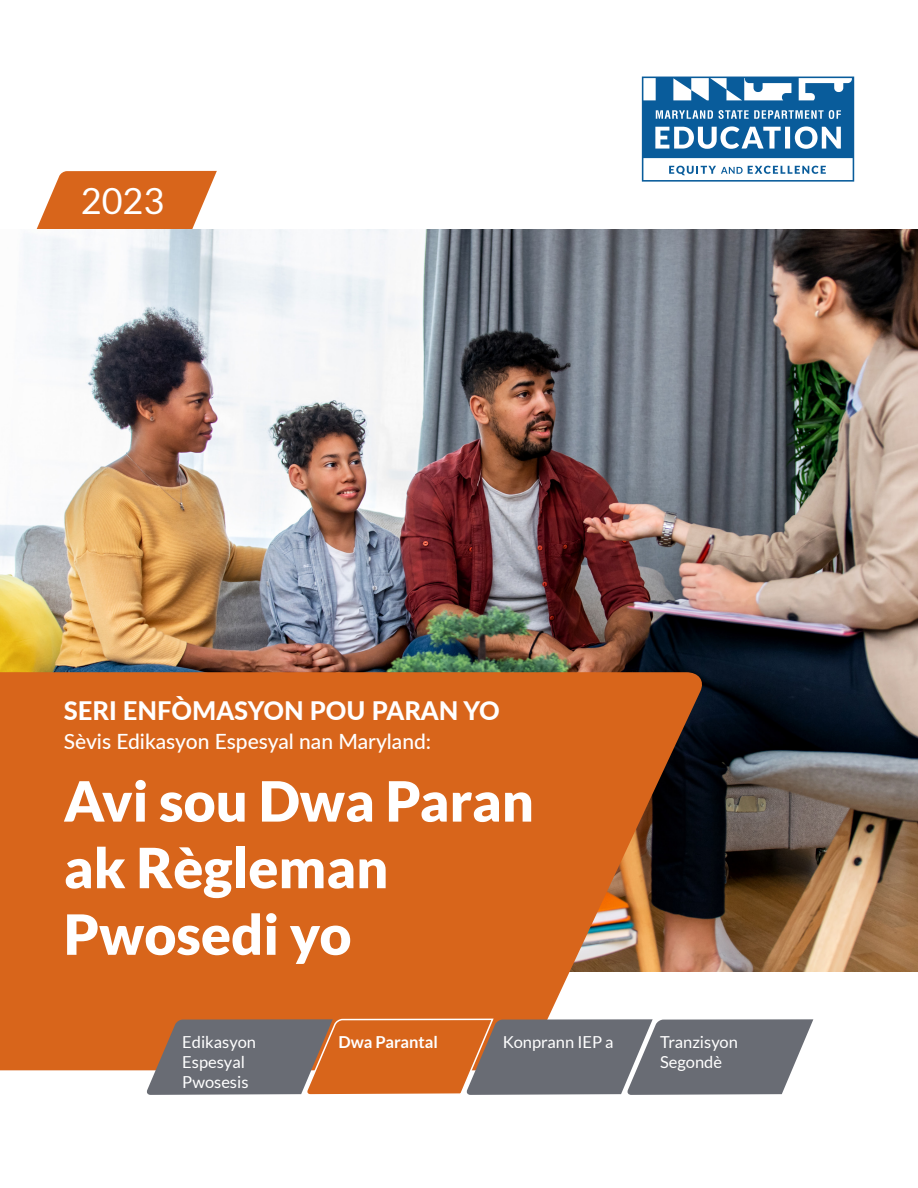
<style>
.page{position:relative;width:918px;height:1188px;background:#fff}
.page>*{position:absolute;margin:0;border:0;box-sizing:border-box;transform-origin:0 0}
.t1{font:900 55.5px/66.6px "Lato";color:#fff}
.t2{font:36px "Lato";color:#fff}
.t3{font:800 25.5px "Lato";color:#fff}
.t4{font:500 21px "Lato";color:#fff}
.t5{font:16.5px/19.8px "Lato";color:#fff}
.t6{font:700 16.5px "Lato";color:#fff}
</style>
<div class="page">
<svg style="left:36px;top:171px;width:181px;height:59px;background:#dd7c3e"></svg>
<img style="left:0;top:230px;width:918px;height:741px">
<svg style="left:0;top:672px;width:705px;height:398px;background:#cf6623"></svg>
<svg style="left:146px;top:1018px;width:667px;height:77px;background:#8e7365"></svg>
<svg style="left:642px;top:77px;width:212px;height:105px"></svg>
<p class="t2" style="left:81px;top:181px;width:85px">2023</p>
<p class="t3" style="left:64px;top:692px;width:438px">SERI ENFÒMASYON POU PARAN YO</p>
<p class="t4" style="left:64px;top:726px;width:369px">Sèvis Edikasyon Espesyal nan Maryland:</p>
<p class="t1" style="left:64px;top:767px;width:472px">Avi sou Dwa Paran ak Règleman<br>Pwosedi yo</p>
<p class="t5" style="left:182px;top:1032px;width:75px">Edikasyon<br>Espesyal</p>
<p class="t5" style="left:182px;top:1072px;width:68px">Pwosesis</p>
<p class="t6" style="left:338px;top:1033px;width:101px">Dwa Parantal</p>
<p class="t5" style="left:660px;top:1032px;width:79px">Tranzisyon<br>Segondè</p>
<p class="t5" style="left:503px;top:1032px;width:112px">Konprann IEP a</p>
</div>
